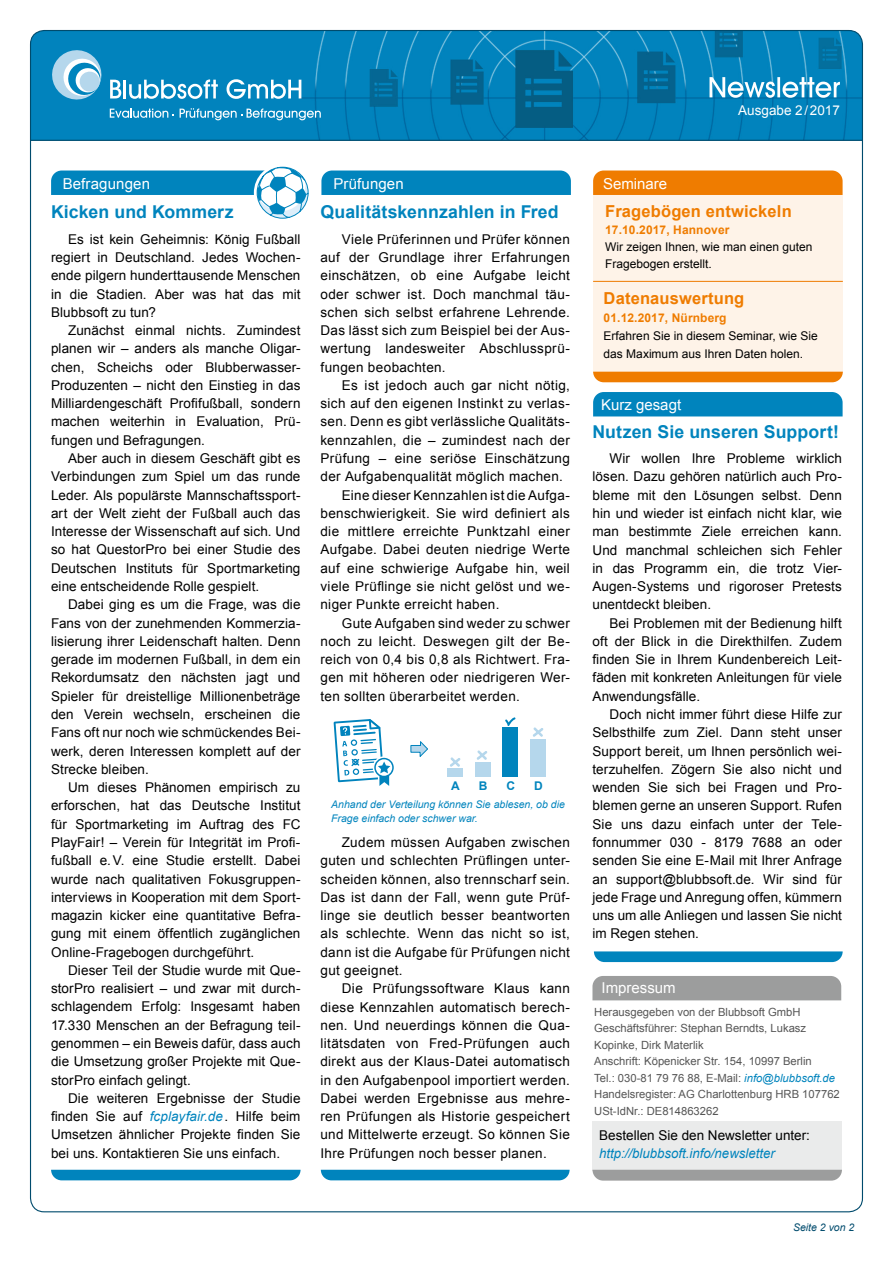
<style>
.page{position:relative;width:893px;height:1263px;background:#fff}
.page>*{position:absolute;margin:0;border:0;box-sizing:border-box;transform-origin:0 0}
.t1{font:700 17.7px "Arial";letter-spacing:.005em;color:#0084bd}
.t2{font:700 16.5px "Arial";letter-spacing:.01em;color:#ef7c00}
.t3{font:15px "Arial";letter-spacing:.01em;color:#fff}
.t4{font:13.5px/18.3px "Arial";letter-spacing:.02em;color:#000;text-align:justify}
.t5{font:italic 13.5px "Arial";color:#0084bd}
.t6{font:13.5px "Arial";color:#000}
.t7{font:13.5px "Arial";color:#fff}
.t8{font:12px/17.2px "Arial";color:#000}
.t9{font:700 12px "Arial";letter-spacing:.01em;color:#ef7c00}
.t10{font:700 12px "Arial";color:#0084bd}
.t11{font:11.25px/16.5px "Arial";color:#565656}
.t12{font:italic 10.5px/13.5px "Arial";color:#0084bd}
.t13{font:italic 10.5px "Arial";color:#004b6d}
.s1{font-style:italic;color:#0084bd}
</style>
<div class="page">
<img style="left:31px;top:31px;width:831px;height:109px">
<svg style="left:49px;top:47px;width:272px;height:73px;background:#2b97c7"></svg>
<svg style="left:709px;top:77px;width:131px;height:21px"></svg>
<hr style="left:30px;top:140px;width:833px;height:1px;background:#004b6d">
<div style="left:592px;top:1121px;width:250px;height:50px;background:#eaebeb"></div>
<div style="left:592px;top:976px;width:249px;height:24px;background:#9c9d9d"></div>
<div style="left:592px;top:1170px;width:250px;height:10px;background:#9c9d9d"></div>
<div style="left:51px;top:1170px;width:250px;height:10px;background:#0084bd"></div>
<div style="left:321px;top:1170px;width:249px;height:10px;background:#0084bd"></div>
<div style="left:321px;top:171px;width:250px;height:24px;background:#0084bd"></div>
<svg style="left:594px;top:951px;width:249px;height:11px;background:#0e8bc0"></svg>
<div style="left:593px;top:392px;width:250px;height:24px;background:#0084bd"></div>
<div style="left:593px;top:195px;width:250px;height:177px;background:#fef3e8"></div>
<div style="left:593px;top:372px;width:250px;height:10px;background:#ef7c00"></div>
<hr style="left:593px;top:281px;width:250px;height:1px;background:#ef7c00">
<div style="left:593px;top:171px;width:250px;height:24px;background:#ef7c00"></div>
<div style="left:447px;top:768px;width:15px;height:9px;background:#b5d7ec"></div>
<div style="left:475px;top:762px;width:15px;height:15px;background:#b5d7ec"></div>
<div style="left:503px;top:728px;width:15px;height:49px;background:#0084bd"></div>
<div style="left:531px;top:740px;width:15px;height:37px;background:#b5d7ec"></div>
<svg style="left:505px;top:717px;width:10px;height:9px"></svg>
<svg style="left:476px;top:750px;width:12px;height:10px"></svg>
<svg style="left:450px;top:757px;width:11px;height:10px"></svg>
<svg style="left:533px;top:727px;width:11px;height:10px"></svg>
<svg style="left:334px;top:719px;width:60px;height:67px"></svg>
<svg style="left:410px;top:741px;width:18px;height:16px"></svg>
<svg style="left:51px;top:166px;width:258px;height:53px"></svg>
<p class="t7" style="left:738px;top:101px;width:103px">Ausgabe 2/2017</p>
<p class="t3" style="left:63px;top:174px;width:89px">Befragungen</p>
<p class="t3" style="left:333px;top:174px;width:72px">Prüfungen</p>
<p class="t3" style="left:603px;top:174px;width:66px">Seminare</p>
<p class="t2" style="left:605px;top:200px;width:188px">Fragebögen entwickeln</p>
<p class="t9" style="left:605px;top:222px;width:126px">17.10.2017, Hannover</p>
<p class="t8" style="left:605px;top:238px;width:209px">Wir zeigen Ihnen, wie man einen guten<br>Fragebogen erstellt.</p>
<p class="t2" style="left:604px;top:287px;width:142px">Datenauswertung</p>
<p class="t9" style="left:604px;top:310px;width:125px">01.12.2017, Nürnberg</p>
<p class="t8" style="left:604px;top:327px;width:216px;line-height:18px">Erfahren Sie in diesem Seminar, wie Sie das Maximum aus Ihren Daten holen.</p>
<p class="t3" style="left:334px;top:174px;width:63px">Interview</p>
<h1 class="t1" style="left:320px;top:200px;width:240px">Qualitätskennzahlen in Fred</h1>
<p class="t4" style="left:320px;top:230px;width:251px;text-indent:21px">Viele Prüferinnen und Prüfer können auf der Grundlage ihrer Erfahrungen einschätzen, ob eine Aufgabe leicht oder schwer ist. Doch manchmal täu&shy;schen sich selbst erfahrene Lehrende.<br>Das lässt sich zum Beispiel bei der Aus&shy;wertung landesweiter Abschlussprü&shy;fungen beobachten.</p>
<p class="t4" style="left:342px;top:376px;width:230px">Es ist jedoch auch gar nicht nötig,</p>
<p class="t4" style="left:320px;top:394px;width:251px">sich auf den eigenen Instinkt zu verlas-</p>
<p class="t4" style="left:320px;top:413px;width:251px">sen. Denn es gibt verlässliche Qualitäts-</p>
<p class="t4" style="left:320px;top:431px;width:251px">kennzahlen, die – zumindest nach der</p>
<p class="t4" style="left:320px;top:449px;width:251px">Prüfung – eine seriöse Einschätzung</p>
<p class="t4" style="left:320px;top:468px;width:244px">der Aufgabenqualität möglich machen.</p>
<p class="t4" style="left:342px;top:486px;width:230px">Eine dieser Kennzahlen ist die Aufga-</p>
<p class="t4" style="left:320px;top:504px;width:251px">benschwierigkeit. Sie wird definiert als</p>
<p class="t4" style="left:320px;top:522px;width:251px">die mittlere erreichte Punktzahl einer</p>
<p class="t4" style="left:320px;top:541px;width:251px">Aufgabe. Dabei deuten niedrige Werte</p>
<p class="t4" style="left:320px;top:559px;width:251px">auf eine schwierige Aufgabe hin, weil</p>
<p class="t4" style="left:320px;top:577px;width:251px">viele Prüflinge sie nicht gelöst und we-</p>
<p class="t4" style="left:320px;top:595px;width:180px">niger Punkte erreicht haben.</p>
<p class="t4" style="left:342px;top:614px;width:230px">Gute Aufgaben sind weder zu schwer</p>
<p class="t4" style="left:320px;top:632px;width:251px">noch zu leicht. Deswegen gilt der Be-</p>
<p class="t4" style="left:320px;top:650px;width:251px">reich von 0,4 bis 0,8 als Richtwert. Fra-</p>
<p class="t4" style="left:320px;top:669px;width:251px">gen mit höheren oder niedrigeren Wer-</p>
<p class="t4" style="left:320px;top:687px;width:201px">ten sollten überarbeitet werden.</p>
<h1 class="t1" style="left:51px;top:200px;width:184px">Kicken und Kommerz</h1>
<p class="t4" style="left:51px;top:230px;width:251px;text-indent:17px">Es ist kein Geheimnis: König Fußball regiert in Deutschland. Jedes Wochen&shy;ende pilgern hunderttausende Menschen in die Stadien. Aber was hat das mit Blubbsoft zu tun?</p>
<p class="t4" style="left:51px;top:321px;width:251px;text-indent:17px">Zunächst einmal nichts. Zumindest planen wir – anders als manche Oligar&shy;chen, Scheichs oder Blubberwasser-Produzenten – nicht den Einstieg in das Milliardengeschäft Profifußball, sondern machen weiterhin in Evaluation, Prü&shy;fungen und Befragungen.</p>
<p class="t4" style="left:51px;top:449px;width:251px;text-indent:17px">Aber auch in diesem Geschäft gibt es Verbindungen zum Spiel um das runde Leder. Als populärste Mannschaftssport&shy;art der Welt zieht der Fußball auch das Interesse der Wissenschaft auf sich. Und so hat QuestorPro bei einer Studie des Deutschen Instituts für Sportmarketing eine entscheidende Rolle gespielt.</p>
<p class="t4" style="left:51px;top:595px;width:251px;text-indent:17px">Dabei ging es um die Frage, was die Fans von der zunehmenden Kommerzia&shy;lisierung ihrer Leidenschaft halten. Denn gerade im modernen Fußball, in dem ein Rekordumsatz den nächsten jagt und Spieler für dreistellige Millionenbeträge den Verein wechseln, erscheinen die Fans oft nur noch wie schmückendes Bei&shy;werk, deren Interessen komplett auf der Strecke bleiben.</p>
<p class="t4" style="left:51px;top:778px;width:251px;text-indent:17px">Um dieses Phänomen empirisch zu erforschen, hat das Deutsche Institut für Sportmarketing im Auftrag des FC PlayFair! – Verein für Integrität im Profi&shy;fußball e.V. eine Studie erstellt. Dabei wurde nach qualitativen Fokusgruppen&shy;interviews in Kooperation mit dem Sport&shy;magazin kicker eine quantitative Befra&shy;gung mit einem öffentlich zugänglichen Online-Fragebogen durchgeführt.</p>
<p class="t4" style="left:51px;top:961px;width:251px;text-indent:17px">Dieser Teil der Studie wurde mit Que&shy;storPro realisiert – und zwar mit durch&shy;schlagendem Erfolg: Insgesamt haben 17.330 Menschen an der Befragung teil&shy;genommen – ein Beweis dafür, dass auch die Umsetzung großer Projekte mit Que&shy;storPro einfach gelingt.</p>
<p class="t4" style="left:51px;top:1089px;width:251px;text-indent:17px">Die weiteren Ergebnisse der Studie finden Sie auf <span class="s1">fcplayfair.de</span>. Hilfe beim Umsetzen ähnlicher Projekte finden Sie bei uns. Kontaktieren Sie uns einfach.</p>
<p class="t3" style="left:601px;top:395px;width:82px">Kurz gesagt</p>
<h1 class="t1" style="left:592px;top:420px;width:248px">Nutzen Sie unseren Support!</h1>
<p class="t4" style="left:592px;top:449px;width:251px;text-indent:17px">Wir wollen Ihre Probleme wirklich lösen. Dazu gehören natürlich auch Pro&shy;bleme mit den Lösungen selbst. Denn hin und wieder ist einfach nicht klar, wie man bestimmte Ziele erreichen kann.<br>Und manchmal schleichen sich Fehler in das Programm ein, die trotz Vier-Augen-Systems und rigoroser Pretests unentdeckt bleiben.</p>
<p class="t4" style="left:592px;top:614px;width:251px;text-indent:17px">Bei Problemen mit der Bedienung hilft oft der Blick in die Direkthilfen. Zudem finden Sie in Ihrem Kundenbereich Leit&shy;fäden mit konkreten Anleitungen für viele Anwendungsfälle.</p>
<p class="t4" style="left:592px;top:705px;width:251px;text-indent:17px">Doch nicht immer führt diese Hilfe zur Selbsthilfe zum Ziel. Dann steht unser Support bereit, um Ihnen persönlich wei&shy;terzuhelfen. Zögern Sie also nicht und wenden Sie sich bei Fragen und Pro&shy;blemen gerne an unseren Support. Rufen Sie uns dazu einfach unter der Tele&shy;fonnummer 030 - 8179 7688 an oder senden Sie eine E-Mail mit Ihrer Anfrage an support@blubbsoft.de. Wir sind für jede Frage und Anregung offen, kümmern uns um alle Anliegen und lassen Sie nicht im Regen stehen.</p>
<p class="t10" style="left:451px;top:778px;width:10px">A</p>
<p class="t10" style="left:479px;top:778px;width:10px">B</p>
<p class="t10" style="left:506px;top:778px;width:10px">C</p>
<p class="t10" style="left:534px;top:778px;width:10px">D</p>
<p class="t12" style="left:331px;top:798px;width:235px">Anhand der Verteilung können Sie ablesen, ob die<br>Frage einfach oder schwer war.</p>
<p class="t4" style="left:320px;top:833px;width:251px;text-indent:21px">Zudem müssen Aufgaben zwischen guten und schlechten Prüflingen unter&shy;scheiden können, also trennscharf sein.<br>Das ist dann der Fall, wenn gute Prüf&shy;linge sie deutlich besser beantworten als schlechte. Wenn das nicht so ist, dann ist die Aufgabe für Prüfungen nicht gut geeignet.</p>
<p class="t4" style="left:320px;top:979px;width:251px;text-indent:21px">Die Prüfungssoftware Klaus kann diese Kennzahlen automatisch berech&shy;nen. Und neuerdings können die Qua&shy;litätsdaten von Fred-Prüfungen auch direkt aus der Klaus-Datei automatisch in den Aufgabenpool importiert werden.<br>Dabei werden Ergebnisse aus mehre&shy;ren Prüfungen als Historie gespeichert und Mittelwerte erzeugt. So können Sie Ihre Prüfungen noch besser planen.</p>
<p class="t3" style="left:602px;top:978px;width:76px">Impressum</p>
<p class="t11" style="left:594px;top:1004px;width:247px">Herausgegeben von der Blubbsoft GmbH Geschäftsführer: Stephan Berndts, Lukasz Kopinke, Dirk Materlik<br>Anschrift: Köpenicker Str. 154, 10997 Berlin<br>Tel.: 030-81 79 76 88, E-Mail: <span class="s1">info@blubbsoft.de </span>Handelsregister: AG Charlottenburg HRB 107762<br>USt-IdNr.: DE814863262</p>
<p class="t6" style="left:599px;top:1126px;width:212px">Bestellen Sie den Newsletter unter:</p>
<p class="t5" style="left:599px;top:1144px;width:177px">http://blubbsoft.info/newsletter</p>
<p class="t13" style="left:793px;top:1220px;width:63px">Seite 2 von 2</p>
</div>
